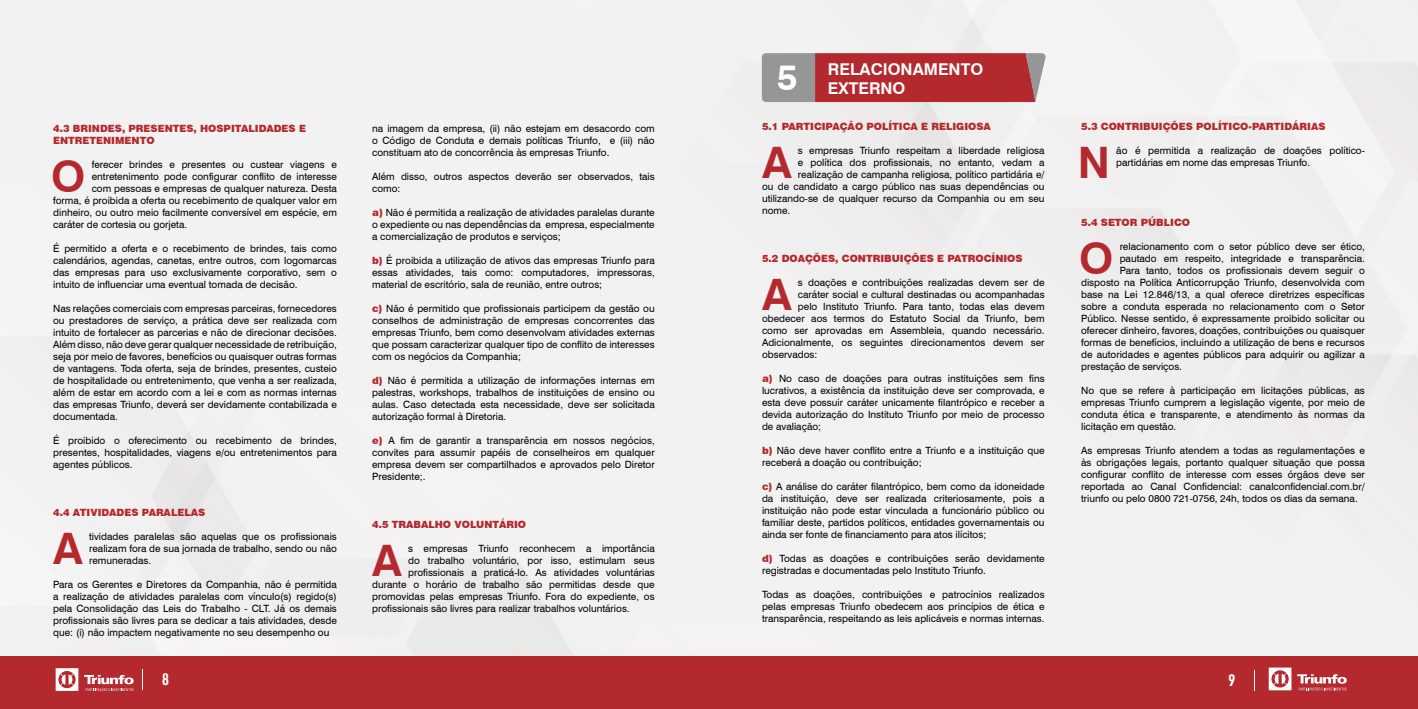
<style>
.page{position:relative;width:1418px;height:709px;background:#fff}
.page>*{position:absolute;margin:0;border:0;box-sizing:border-box;transform-origin:0 0}
.t1{font:700 43.38px "Swiss 721 BT";color:#b4292e}
.t2{font:700 36.25px "Swiss 721 BT";color:#fff}
.t3{font:700 16.25px "Swiss 721 BT";color:#fff}
.t4{font:700 16.25px "URWDIN Cond";color:#fff}
.t5{font:10px/12px "Swiss 721 BT";color:#000;text-align:justify}
.t6{font:900 10px/12px "Swiss 721 BT";color:#b4292e}
.s1{font-weight:900;color:#b4292e}
</style>
<div class="page">
<div style="left:0;top:656px;width:1417px;height:53px;background:#b4292e"></div>
<svg style="left:142px;top:669px;width:1px;height:20px"></svg>
<svg style="left:1254px;top:670px;width:1px;height:21px"></svg>
<svg style="left:84px;top:675px;width:50px;height:16px"></svg>
<svg style="left:56px;top:668px;width:22px;height:23px"></svg>
<svg style="left:1297px;top:674px;width:49px;height:17px"></svg>
<svg style="left:1268px;top:667px;width:23px;height:23px"></svg>
<svg style="left:761px;top:53px;width:285px;height:49px;background:#af4649"></svg>
<p class="t6" style="left:53px;top:122px;width:254px">4.3 BRINDES, PRESENTES, HOSPITALIDADES E<br>ENTRETENIMENTO</p>
<h1 class="t1" style="left:51px;top:150px;width:36px">O</h1>
<p class="t5" style="left:92px;top:158px;width:247px">ferecer brindes e presentes ou custear viagens e</p>
<p class="t5" style="left:92px;top:170px;width:247px">entretenimento pode configurar conflito de interesse</p>
<p class="t5" style="left:92px;top:182px;width:247px">com pessoas e empresas de qualquer natureza. Desta</p>
<p class="t5" style="left:53px;top:194px;width:285px">forma, é proibida a oferta ou recebimento de qualquer valor em</p>
<p class="t5" style="left:53px;top:206px;width:285px">dinheiro, ou outro meio facilmente conversível em espécie, em</p>
<p class="t5" style="left:53px;top:218px;width:136px">caráter de cortesia ou gorjeta.</p>
<p class="t5" style="left:53px;top:242px;width:285px">É permitido a oferta e o recebimento de brindes, tais como calendários, agendas, canetas, entre outros, com logomarcas das empresas para uso exclusivamente corporativo, sem o intuito de influenciar uma eventual tomada de decisão.</p>
<p class="t5" style="left:53px;top:302px;width:285px">Nas relações comerciais com empresas parceiras, fornecedores ou prestadores de serviço, a prática deve ser realizada com intuito de fortalecer as parcerias e não de direcionar decisões.<br>Além disso, não deve gerar qualquer necessidade de retribuição, seja por meio de favores, benefícios ou quaisquer outras formas de vantagens. Toda oferta, seja de brindes, presentes, custeio de hospitalidade ou entretenimento, que venha a ser realizada, além de estar em acordo com a lei e com as normas internas das empresas Triunfo, deverá ser devidamente contabilizada e documentada.</p>
<p class="t5" style="left:53px;top:434px;width:285px">É proibido o oferecimento ou recebimento de brindes, presentes, hospitalidades, viagens e/ou entretenimentos para agentes públicos.</p>
<p class="t6" style="left:53px;top:506px;width:154px">4.4 ATIVIDADES PARALELAS</p>
<h1 class="t1" style="left:53px;top:522px;width:31px">A</h1>
<p class="t5" style="left:89px;top:530px;width:249px">tividades paralelas são aquelas que os profissionais realizam fora de sua jornada de trabalho, sendo ou não remuneradas.</p>
<p class="t5" style="left:53px;top:578px;width:285px">Para os Gerentes e Diretores da Companhia, não é permitida a realização de atividades paralelas com vínculo(s) regido(s) pela Consolidação das Leis do Trabalho - CLT. Já os demais profissionais são livres para se dedicar a tais atividades, desde que: (i) não impactem negativamente no seu desempenho ou</p>
<p class="t5" style="left:372px;top:122px;width:284px">na imagem da empresa, (ii) não estejam em desacordo com o Código de Conduta e demais políticas Triunfo, e (iii) não constituam ato de concorrência às empresas Triunfo.</p>
<p class="t5" style="left:372px;top:170px;width:284px">Além disso, outros aspectos deverão ser observados, tais como:</p>
<p class="t5" style="left:372px;top:206px;width:284px"><span class="s1">a)</span> Não é permitida a realização de atividades paralelas durante o expediente ou nas dependências da empresa, especialmente a comercialização de produtos e serviços;</p>
<p class="t5" style="left:372px;top:254px;width:284px"><span class="s1">b)</span> É proibida a utilização de ativos das empresas Triunfo para essas atividades, tais como: computadores, impressoras, material de escritório, sala de reunião, entre outros;</p>
<p class="t5" style="left:372px;top:302px;width:284px"><span class="s1">c)</span> Não é permitido que profissionais participem da gestão ou conselhos de administração de empresas concorrentes das empresas Triunfo, bem como desenvolvam atividades externas que possam caracterizar qualquer tipo de conflito de interesses com os negócios da Companhia;</p>
<p class="t5" style="left:372px;top:374px;width:284px"><span class="s1">d)</span> Não é permitida a utilização de informações internas em palestras, workshops, trabalhos de instituições de ensino ou aulas. Caso detectada esta necessidade, deve ser solicitada autorização formal à Diretoria.</p>
<p class="t5" style="left:372px;top:434px;width:284px"><span class="s1">e)</span> A fim de garantir a transparência em nossos negócios, convites para assumir papéis de conselheiros em qualquer empresa devem ser compartilhados e aprovados pelo Diretor Presidente;.</p>
<p class="t6" style="left:372px;top:518px;width:155px">4.5 TRABALHO VOLUNTÁRIO</p>
<h1 class="t1" style="left:372px;top:534px;width:31px">A</h1>
<p class="t5" style="left:408px;top:542px;width:248px">s empresas Triunfo reconhecem a importância</p>
<p class="t5" style="left:408px;top:554px;width:248px">do trabalho voluntário, por isso, estimulam seus</p>
<p class="t5" style="left:408px;top:566px;width:248px">profissionais a praticá-lo. As atividades voluntárias</p>
<p class="t5" style="left:372px;top:578px;width:284px">durante o horário de trabalho são permitidas desde que</p>
<p class="t5" style="left:372px;top:590px;width:284px">promovidas pelas empresas Triunfo. Fora do expediente, os</p>
<p class="t5" style="left:372px;top:602px;width:259px">profissionais são livres para realizar trabalhos voluntários.</p>
<h3 class="t3" style="left:828px;top:59px;width:157px">RELACIONAMENTO</h3>
<h2 class="t2" style="left:777px;top:55px;width:22px">5</h2>
<h3 class="t3" style="left:828px;top:79px;width:79px">EXTERNO</h3>
<p class="t6" style="left:762px;top:120px;width:230px">5.1 PARTICIPAÇÃO POLÍTICA E RELIGIOSA</p>
<h1 class="t1" style="left:762px;top:136px;width:31px">A</h1>
<p class="t5" style="left:798px;top:144px;width:248px">s empresas Triunfo respeitam a liberdade religiosa</p>
<p class="t5" style="left:798px;top:156px;width:248px">e política dos profissionais, no entanto, vedam a</p>
<p class="t5" style="left:798px;top:168px;width:248px">realização de campanha religiosa, político partidária e/</p>
<p class="t5" style="left:762px;top:180px;width:284px">ou de candidato a cargo público nas suas dependências ou</p>
<p class="t5" style="left:762px;top:192px;width:284px">utilizando-se de qualquer recurso da Companhia ou em seu</p>
<p class="t5" style="left:762px;top:204px;width:30px">nome.</p>
<p class="t6" style="left:762px;top:252px;width:262px">5.2 DOAÇÕES, CONTRIBUIÇÕES E PATROCÍNIOS</p>
<h1 class="t1" style="left:762px;top:268px;width:31px">A</h1>
<p class="t5" style="left:798px;top:276px;width:248px">s doações e contribuições realizadas devem ser de</p>
<p class="t5" style="left:798px;top:288px;width:248px">caráter social e cultural destinadas ou acompanhadas</p>
<p class="t5" style="left:798px;top:300px;width:248px">pelo Instituto Triunfo. Para tanto, todas elas devem</p>
<p class="t5" style="left:762px;top:312px;width:284px">obedecer aos termos do Estatuto Social da Triunfo, bem</p>
<p class="t5" style="left:762px;top:324px;width:284px">como ser aprovadas em Assembleia, quando necessário.</p>
<p class="t5" style="left:762px;top:336px;width:284px">Adicionalmente, os seguintes direcionamentos devem ser</p>
<p class="t5" style="left:762px;top:348px;width:57px">observados:</p>
<p class="t5" style="left:762px;top:372px;width:284px"><span class="s1">a)</span> No caso de doações para outras instituições sem fins lucrativos, a existência da instituição deve ser comprovada, e esta deve possuir caráter unicamente filantrópico e receber a devida autorização do Instituto Triunfo por meio de processo de avaliação;</p>
<p class="t5" style="left:762px;top:444px;width:284px"><span class="s1">b)</span> Não deve haver conflito entre a Triunfo e a instituição que receberá a doação ou contribuição;</p>
<p class="t5" style="left:762px;top:480px;width:284px"><span class="s1">c)</span> A análise do caráter filantrópico, bem como da idoneidade da instituição, deve ser realizada criteriosamente, pois a instituição não pode estar vinculada a funcionário público ou familiar deste, partidos políticos, entidades governamentais ou ainda ser fonte de financiamento para atos ilícitos;</p>
<p class="t5" style="left:762px;top:552px;width:284px"><span class="s1">d)</span> Todas as doações e contribuições serão devidamente registradas e documentadas pelo Instituto Triunfo.</p>
<p class="t5" style="left:762px;top:588px;width:284px">Todas as doações, contribuições e patrocínios realizados pelas empresas Triunfo obedecem aos princípios de ética e transparência, respeitando as leis aplicáveis e normas internas.</p>
<p class="t6" style="left:1081px;top:120px;width:246px">5.3 CONTRIBUIÇÕES POLÍTICO-PARTIDÁRIAS</p>
<h1 class="t1" style="left:1077px;top:136px;width:34px">N</h1>
<p class="t5" style="left:1116px;top:144px;width:250px">ão é permitida a realização de doações político&shy;partidárias em nome das empresas Triunfo.</p>
<p class="t6" style="left:1081px;top:216px;width:110px">5.4 SETOR PÚBLICO</p>
<h1 class="t1" style="left:1079px;top:232px;width:36px">O</h1>
<p class="t5" style="left:1119px;top:240px;width:247px">relacionamento com o setor público deve ser ético,</p>
<p class="t5" style="left:1119px;top:252px;width:247px">pautado em respeito, integridade e transparência.</p>
<p class="t5" style="left:1119px;top:264px;width:247px">Para tanto, todos os profissionais devem seguir o</p>
<p class="t5" style="left:1081px;top:276px;width:285px">disposto na Política Anticorrupção Triunfo, desenvolvida com</p>
<p class="t5" style="left:1081px;top:288px;width:285px">base na Lei 12.846/13, a qual oferece diretrizes específicas</p>
<p class="t5" style="left:1081px;top:300px;width:285px">sobre a conduta esperada no relacionamento com o Setor</p>
<p class="t5" style="left:1081px;top:312px;width:285px">Público. Nesse sentido, é expressamente proibido solicitar ou</p>
<p class="t5" style="left:1081px;top:324px;width:285px">oferecer dinheiro, favores, doações, contribuições ou quaisquer</p>
<p class="t5" style="left:1081px;top:336px;width:285px">formas de benefícios, incluindo a utilização de bens e recursos</p>
<p class="t5" style="left:1081px;top:348px;width:285px">de autoridades e agentes públicos para adquirir ou agilizar a</p>
<p class="t5" style="left:1081px;top:360px;width:102px">prestação de serviços.</p>
<p class="t5" style="left:1081px;top:384px;width:285px">No que se refere à participação em licitações públicas, as empresas Triunfo cumprem a legislação vigente, por meio de conduta ética e transparente, e atendimento às normas da licitação em questão.</p>
<p class="t5" style="left:1081px;top:444px;width:285px">As empresas Triunfo atendem a todas as regulamentações e às obrigações legais, portanto qualquer situação que possa configurar conflito de interesse com esses órgãos deve ser reportada ao Canal Confidencial: canalconfidencial.com.br/ triunfo ou pelo 0800 721-0756, 24h, todos os dias da semana.</p>
<h3 class="t4" style="left:162px;top:668px;width:8px">8</h3>
<h3 class="t4" style="left:1228px;top:669px;width:8px">9</h3>
</div>
